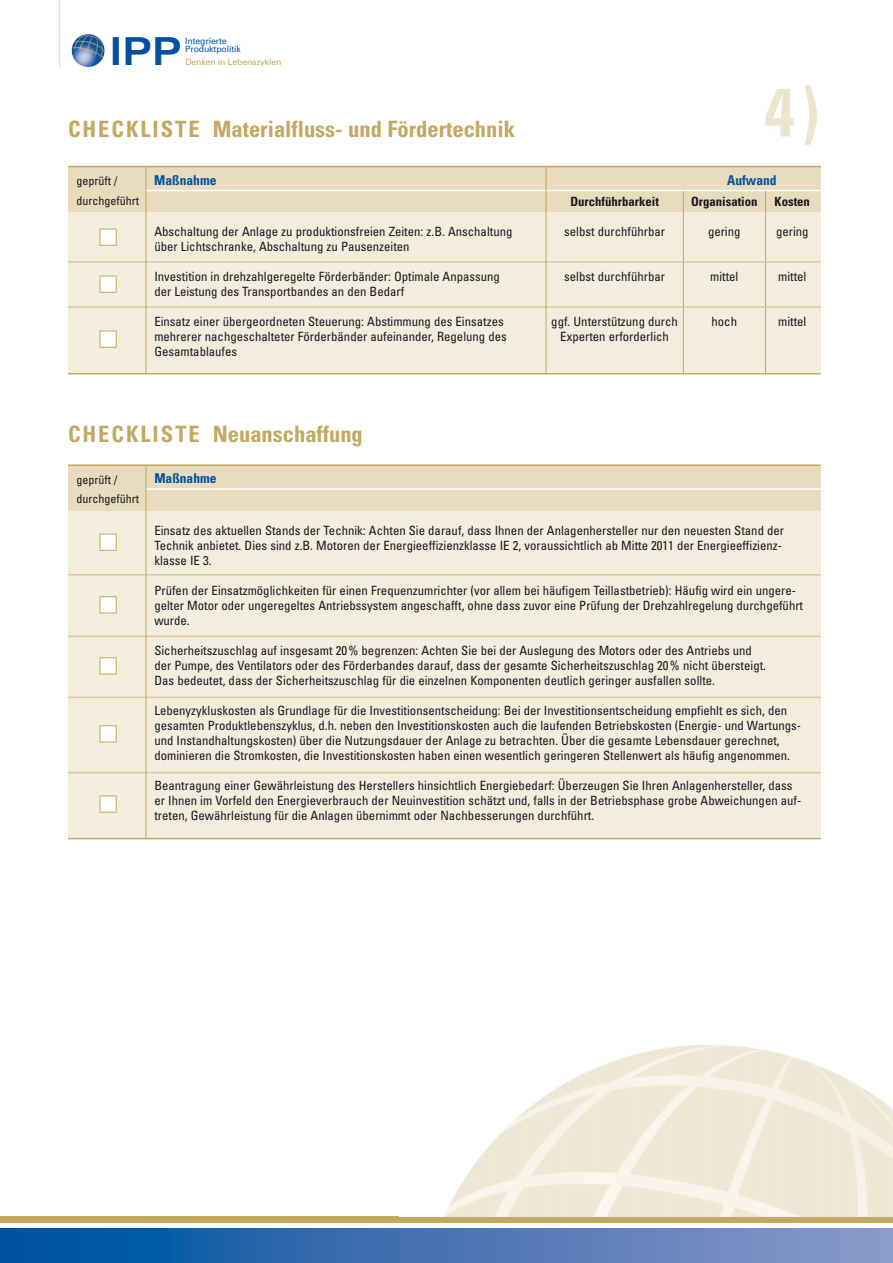
<style>
.page{position:relative;width:893px;height:1263px;background:#fff}
.page>*{position:absolute;margin:0;border:0;box-sizing:border-box;transform-origin:0 0}
.t1{font:700 condensed 68.25px "Univers";color:#ede4cd}
.t2{font:700 expanded 38.55px "Univers";color:#00509d;scale:.95 1}
.t3{font:700 condensed 22.5px "Univers";color:#c4a860}
.t4{font:700 condensed 13.5px "Univers";color:#00509d}
.t5{font:condensed 12.75px/15px "Univers";color:#1a171c}
.t6{font:700 condensed 12.75px "Univers";color:#1a171c}
.t7{font:condensed 12px/19.5px "Univers";color:#1a171c}
.t8{font:8.7px/8.6px "Univers";letter-spacing:-.01em;color:#00509d}
.t9{font:8.7px "Univers";letter-spacing:-.01em;color:#c4a860}
</style>
<div class="page">
<div style="left:0;top:1216px;width:893px;height:7px;background:#c4a860"></div>
<hr style="left:59px;top:0;width:1px;height:68px;background:#e1d2ad">
<svg style="left:87px;top:34px;width:9px;height:2px"></svg>
<div style="left:68px;top:465px;width:753px;height:373px;background:#f3edde"></div>
<hr style="left:68px;top:838px;width:753px;height:1px;background:#c4a860">
<div style="left:68px;top:465px;width:753px;height:46px;background:#e8dbbe"></div>
<hr style="left:146px;top:488px;width:675px;height:2px;background:#fff">
<hr style="left:68px;top:636px;width:753px;height:1px;background:#dbc99d">
<hr style="left:68px;top:697px;width:753px;height:1px;background:#dbc99d">
<hr style="left:68px;top:772px;width:753px;height:1px;background:#dbc99d">
<hr style="left:68px;top:574px;width:753px;height:1px;background:#dbc99d">
<hr style="left:68px;top:464px;width:753px;height:2px;background:#c4a860">
<hr style="left:146px;top:465px;width:1px;height:373px;background:#c4a860">
<div style="left:68px;top:167px;width:753px;height:206px;background:#f3edde"></div>
<hr style="left:68px;top:373px;width:753px;height:1px;background:#c4a860">
<div style="left:68px;top:167px;width:753px;height:45px;background:#e8dbbe"></div>
<hr style="left:683px;top:191px;width:1px;height:183px;background:#c4a860">
<hr style="left:765px;top:190px;width:1px;height:184px;background:#c4a860">
<hr style="left:146px;top:190px;width:675px;height:1px;background:#fff">
<hr style="left:68px;top:306px;width:753px;height:2px;background:#dbc99d">
<hr style="left:68px;top:261px;width:753px;height:2px;background:#dbc99d">
<hr style="left:68px;top:166px;width:753px;height:1px;background:#c4a860">
<hr style="left:546px;top:167px;width:1px;height:207px;background:#c4a860">
<hr style="left:146px;top:167px;width:1px;height:207px;background:#c4a860">
<div style="left:100px;top:229px;width:16px;height:16px;background:#fff"></div>
<div style="left:100px;top:229px;width:17px;height:17px;border:1px solid #c4a860"></div>
<div style="left:100px;top:276px;width:16px;height:16px;background:#fff"></div>
<div style="left:100px;top:276px;width:17px;height:17px;border:1px solid #c4a860"></div>
<div style="left:100px;top:331px;width:16px;height:16px;background:#fff"></div>
<div style="left:100px;top:331px;width:17px;height:17px;border:1px solid #c4a860"></div>
<img style="left:444px;top:1045px;width:449px;height:171px">
<svg style="left:0;top:1228px;width:893px;height:35px;background:#4374b3"></svg>
<div style="left:100px;top:534px;width:16px;height:16px;background:#fff"></div>
<div style="left:100px;top:534px;width:17px;height:17px;border:1px solid #c4a860"></div>
<div style="left:100px;top:597px;width:16px;height:16px;background:#fff"></div>
<div style="left:100px;top:596px;width:17px;height:17px;border:1px solid #c4a860"></div>
<div style="left:100px;top:658px;width:16px;height:16px;background:#fff"></div>
<div style="left:100px;top:657px;width:17px;height:17px;border:1px solid #c4a860"></div>
<div style="left:100px;top:726px;width:16px;height:16px;background:#fff"></div>
<div style="left:100px;top:725px;width:17px;height:17px;border:1px solid #c4a860"></div>
<div style="left:100px;top:796px;width:16px;height:16px;background:#fff"></div>
<div style="left:100px;top:795px;width:17px;height:17px;border:1px solid #c4a860"></div>
<h2 class="t2" style="left:109px;top:38px;width:78px">IPP</h2>
<p class="t8" style="left:185px;top:37px;width:57px">Integrierte<br>Produktpolitik</p>
<p class="t9" style="left:185px;top:59px;width:98px">Denken in Lebenszyklen</p>
<h3 class="t3" style="left:68px;top:120px;width:448px">CHECKLISTE Materialfluss- und Fördertechnik</h3>
<h2 class="t1" style="left:764px;top:87px;width:57px">4)</h2>
<p class="t7" style="left:77px;top:172px;width:64px">geprüft / durchgeführt</p>
<p class="t4" style="left:154px;top:175px;width:64px">Maßnahme</p>
<p class="t4" style="left:727px;top:175px;width:51px">Aufwand</p>
<p class="t6" style="left:570px;top:197px;width:90px">Durchführbarkeit</p>
<p class="t6" style="left:691px;top:197px;width:68px">Organisation</p>
<p class="t6" style="left:775px;top:197px;width:37px">Kosten</p>
<p class="t5" style="left:154px;top:225px;width:360px">Abschaltung der Anlage zu produktionsfreien Zeiten: z.B. Anschaltung über Lichtschranke, Abschaltung zu Pausenzeiten</p>
<p class="t5" style="left:564px;top:225px;width:102px">selbst durchführbar</p>
<p class="t5" style="left:708px;top:225px;width:34px">gering</p>
<p class="t5" style="left:776px;top:225px;width:34px">gering</p>
<p class="t5" style="left:154px;top:270px;width:347px">Investition in drehzahlgeregelte Förderbänder: Optimale Anpassung der Leistung des Transportbandes an den Bedarf</p>
<p class="t5" style="left:564px;top:270px;width:102px">selbst durchführbar</p>
<p class="t5" style="left:710px;top:270px;width:30px">mittel</p>
<p class="t5" style="left:778px;top:270px;width:30px">mittel</p>
<p class="t5" style="left:154px;top:315px;width:354px">Einsatz einer übergeordneten Steuerung: Abstimmung des Einsatzes mehrerer nachgeschalteter Förderbänder aufeinander, Regelung des<br>Gesamtablaufes</p>
<p class="t5" style="left:551px;top:315px;width:128px;text-align:center">ggf. Unterstützung durch<br>Experten erforderlich</p>
<p class="t5" style="left:711px;top:315px;width:27px">hoch</p>
<p class="t5" style="left:778px;top:315px;width:30px">mittel</p>
<h3 class="t3" style="left:68px;top:426px;width:296px">CHECKLISTE Neuanschaffung</h3>
<p class="t7" style="left:77px;top:471px;width:64px">geprüft / durchgeführt</p>
<p class="t4" style="left:154px;top:473px;width:64px">Maßnahme</p>
<p class="t5" style="left:154px;top:524px;width:631px">Einsatz des aktuellen Stands der Technik: Achten Sie darauf, dass Ihnen der Anlagenhersteller nur den neuesten Stand der<br>Technik anbietet. Dies sind z.B. Motoren der Energieeffizienzklasse IE 2, voraussichtlich ab Mitte 2011 der Energieeffizienz - klasse IE 3.</p>
<p class="t5" style="left:154px;top:584px;width:650px">Prüfen der Einsatzmöglichkeiten für einen Frequenzumrichter (vor allem bei häufigem Teillastbetrieb): Häufig wird ein ungere&shy;gelter Motor oder ungeregeltes Antriebssystem angeschafft, ohne dass zuvor eine Prüfung der Drehzahlregelung durch geführt wurde.</p>
<p class="t5" style="left:154px;top:644px;width:613px">Sicherheitszuschlag auf insgesamt 20 % begrenzen: Achten Sie bei der Auslegung des Motors oder des Antriebs und der Pumpe, des Ventilators oder des Förderbandes darauf, dass der gesamte Sicherheitszuschlag 20 % nicht übersteigt.<br>Das bedeutet, dass der Sicherheitszuschlag für die einzelnen Komponenten deutlich geringer ausfallen sollte.</p>
<p class="t5" style="left:154px;top:704px;width:648px">Lebenyzykluskosten als Grundlage für die Investitionsentscheidung: Bei der Investitionsentscheidung empfiehlt es sich, den gesamten Produktlebenszyklus, d.h. neben den Investitionskosten auch die laufenden Betriebskosten (Energie- und Wartungs&shy;und Instand haltungskosten) über die Nutzungsdauer der Anlage zu betrachten. Über die gesamte Lebensdauer gerechnet, dominieren die Stromkosten, die Investitionskosten haben einen wesentlich geringeren Stellenwert als häufig angenommen.</p>
<p class="t5" style="left:154px;top:779px;width:648px">Beantragung einer Gewährleistung des Herstellers hinsichtlich Energiebedarf: Überzeugen Sie Ihren Anlagenhersteller, dass er Ihnen im Vorfeld den Energieverbrauch der Neuinvestition schätzt und, falls in der Betriebsphase grobe Abweichungen auf&shy;treten, Gewährleistung für die Anlagen übernimmt oder Nachbesserungen durchführt.</p>
</div>
